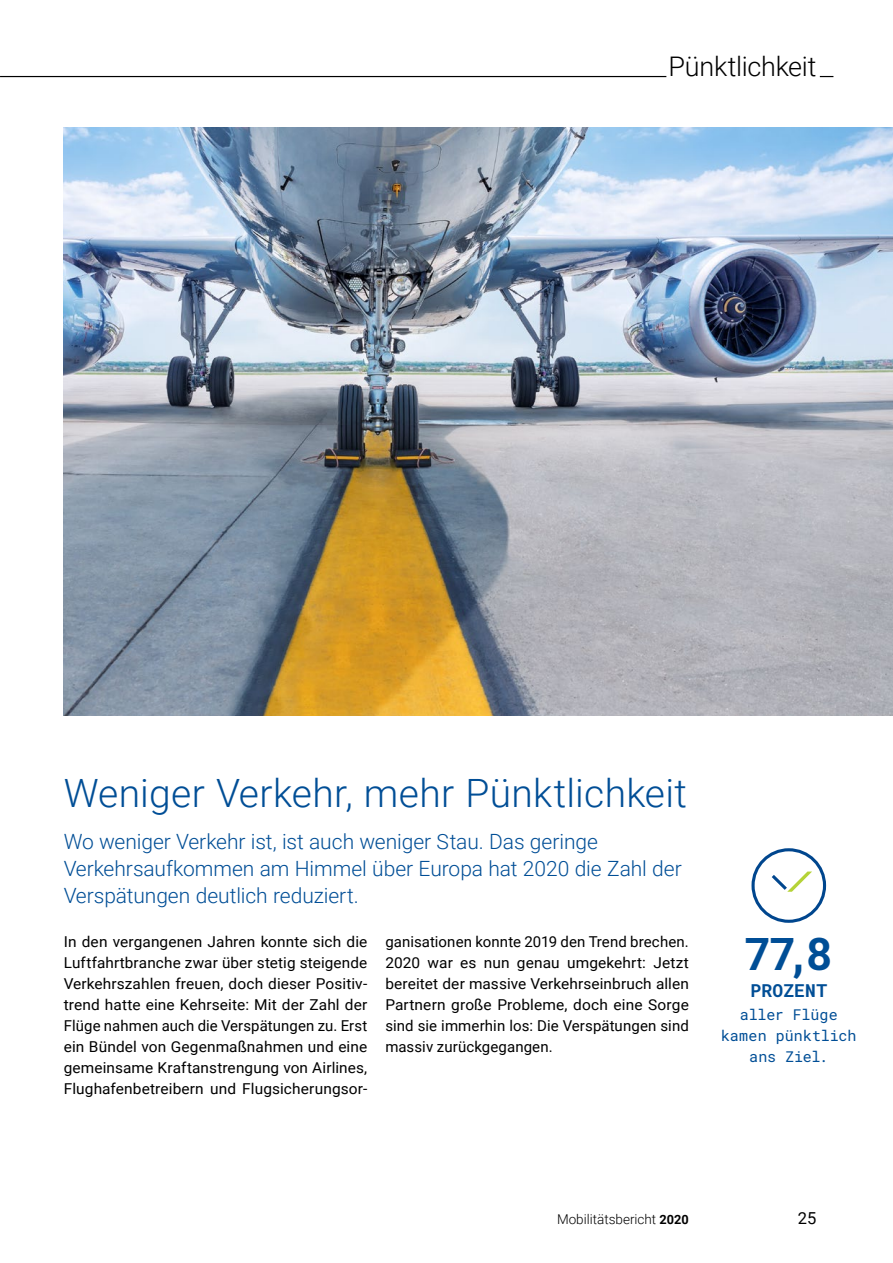
<style>
.page{position:relative;width:893px;height:1263px;background:#fff}
.page>*{position:absolute;margin:0;border:0;box-sizing:border-box;transform-origin:0 0}
.t1{font:700 45px "Roboto Mono";color:#004e96}
.t2{font:300 39px "Roboto";letter-spacing:.01em;color:#004e96}
.t3{font:300 27px "Roboto";letter-spacing:-.01em;color:#000}
.t4{font:300 21px/27px "Roboto";letter-spacing:-.005em;color:#004e96}
.t5{font:700 18px "Roboto Mono";letter-spacing:.01em;color:#004e96}
.t6{font:16.5px "Roboto";color:#000}
.t7{font:15px/21px "Roboto";letter-spacing:.005em;color:#000;text-align:justify}
.t8{font:15px/21px "Roboto Mono";letter-spacing:-.01em;color:#004e96;text-align:center}
.t9{font:300 13.5px "Roboto";color:#000}
.s1{font-weight:700;font-size:12.75px}
</style>
<div class="page">
<hr style="left:0;top:76px;width:833px;height:1px;background:#000">
<div style="left:666px;top:72px;width:154px;height:8px;background:#fff"></div>
<img style="left:64px;top:128px;width:829px;height:588px">
<div style="left:751px;top:848px;width:75px;height:75px;border:3px solid #00468e;border-radius:50%"></div>
<svg style="left:772px;top:871px;width:40px;height:21px"></svg>
<h3 class="t3" style="left:668px;top:55px;width:149px">Pünktlichkeit</h3>
<h2 class="t2" style="left:64px;top:776px;width:625px">Weniger Verkehr, mehr Pünktlichkeit</h2>
<h3 class="t4" style="left:64px;top:830px;width:620px">Wo weniger Verkehr ist, ist auch weniger Stau. Das geringe<br>Verkehrs aufkommen am Himmel über Europa hat 2020 die Zahl der<br>Verspätungen deutlich reduziert.</h3>
<p class="t7" style="left:64px;top:930px;width:305px">In den vergangenen Jahren konnte sich die Luftfahrtbranche zwar über stetig steigende Verkehrszahlen freuen, doch dieser Positiv&shy;trend hatte eine Kehrseite: Mit der Zahl der Flüge nahmen auch die Verspätungen zu. Erst ein Bündel von Gegenmaßnahmen und eine gemeinsame Kraftanstrengung von Airlines, Flughafenbetreibern und Flugsicherungsor-</p>
<p class="t7" style="left:385px;top:930px;width:305px">ganisationen konnte 2019 den Trend brechen.<br>2020 war es nun genau umgekehrt: Jetzt bereitet der massive Verkehrseinbruch allen Partnern große Probleme, doch eine Sorge sind sie immerhin los: Die Verspätungen sind massiv zurückgegangen.</p>
<h1 class="t1" style="left:744px;top:935px;width:90px">77,8</h1>
<p class="t5" style="left:750px;top:983px;width:78px">PROZENT</p>
<p class="t8" style="left:721px;top:1005px;width:137px">aller Flüge kamen pünktlich ans Ziel.</p>
<p class="t9" style="left:557px;top:1212px;width:133px">Mobilitätsbericht <span class="s1">2020</span></p>
<p class="t6" style="left:798px;top:1212px;width:20px">25</p>
</div>
